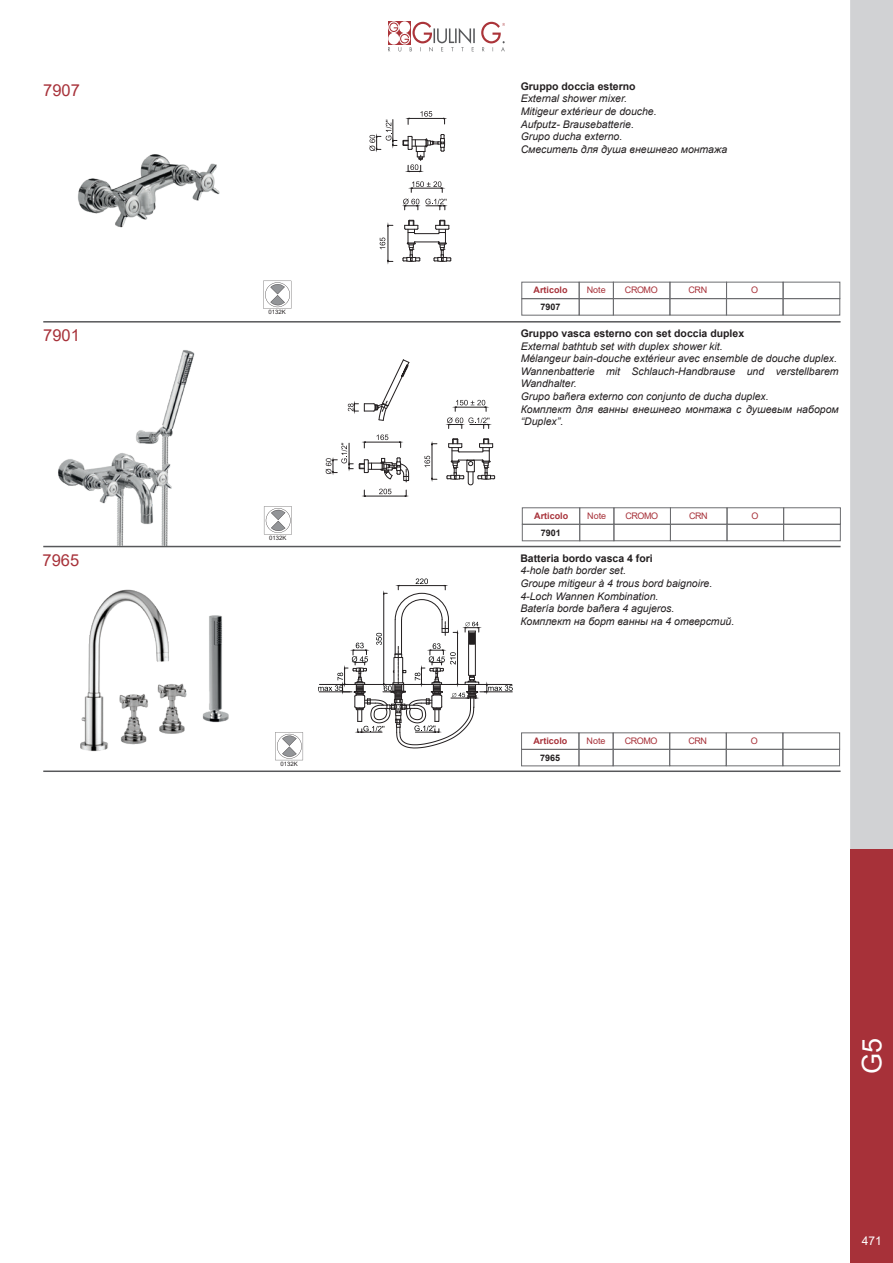
<style>
.page{position:relative;width:893px;height:1263px;background:#fff}
.page>*{position:absolute;margin:0;border:0;box-sizing:border-box;transform-origin:0 0}
.t1{font:27px "Arial";color:#fff}
.Codici{font:16.5px "Arial";color:#a73139}
.t2{font:12px "Arial";color:#fff}
.dida{font:italic 10.5px/12.6px "Arial";color:#231f20}
.dida-2{font:700 10.5px "Arial";color:#231f20}
.scritte_tabella{font:9px "Arial";letter-spacing:-.05em;color:#a73139}
.scritte_tabella-2{font:700 9px "Arial";color:#a73139}
.Articoli_TABELLA{font:700 9px "Arial";color:#231f20}
.t3{font:6px "Arial";color:#231f20}
</style>
<div class="page">
<hr style="left:43px;top:321px;width:798px;height:2px;background:#57585a">
<hr style="left:43px;top:546px;width:798px;height:1px;background:#57585a">
<hr style="left:43px;top:770px;width:798px;height:2px;background:#57585a">
<svg style="left:388px;top:21px;width:117px;height:31px"></svg>
<div style="left:850px;top:0;width:43px;height:849px;background:#d1d2d4"></div>
<div style="left:850px;top:849px;width:43px;height:414px;background:#a73139"></div>
<div style="left:579px;top:282px;width:35px;height:17px;border:1px solid #6c6d70"></div>
<div style="left:613px;top:282px;width:57px;height:17px;border:1px solid #6c6d70"></div>
<div style="left:522px;top:282px;width:57px;height:17px;border:1px solid #6c6d70"></div>
<div style="left:579px;top:298px;width:35px;height:17px;border:1px solid #6c6d70"></div>
<div style="left:522px;top:298px;width:57px;height:17px;border:1px solid #6c6d70"></div>
<div style="left:613px;top:298px;width:57px;height:17px;border:1px solid #6c6d70"></div>
<div style="left:670px;top:282px;width:57px;height:17px;border:1px solid #6c6d70"></div>
<div style="left:670px;top:298px;width:57px;height:17px;border:1px solid #6c6d70"></div>
<div style="left:726px;top:282px;width:57px;height:17px;border:1px solid #6c6d70"></div>
<div style="left:726px;top:298px;width:57px;height:17px;border:1px solid #6c6d70"></div>
<div style="left:783px;top:282px;width:57px;height:17px;border:1px solid #6c6d70"></div>
<div style="left:783px;top:298px;width:57px;height:17px;border:1px solid #6c6d70"></div>
<div style="left:579px;top:524px;width:35px;height:17px;border:1px solid #6c6d70"></div>
<div style="left:522px;top:524px;width:58px;height:17px;border:1px solid #6c6d70"></div>
<div style="left:614px;top:524px;width:56px;height:17px;border:1px solid #6c6d70"></div>
<div style="left:670px;top:524px;width:57px;height:17px;border:1px solid #6c6d70"></div>
<div style="left:727px;top:524px;width:57px;height:17px;border:1px solid #6c6d70"></div>
<div style="left:783px;top:524px;width:57px;height:17px;border:1px solid #6c6d70"></div>
<div style="left:579px;top:749px;width:34px;height:17px;border:1px solid #6c6d70"></div>
<div style="left:521px;top:749px;width:58px;height:17px;border:1px solid #6c6d70"></div>
<div style="left:613px;top:749px;width:57px;height:17px;border:1px solid #6c6d70"></div>
<div style="left:669px;top:749px;width:57px;height:17px;border:1px solid #6c6d70"></div>
<div style="left:726px;top:749px;width:57px;height:17px;border:1px solid #6c6d70"></div>
<div style="left:783px;top:749px;width:57px;height:17px;border:1px solid #6c6d70"></div>
<img style="left:80px;top:589px;width:149px;height:163px">
<img style="left:78px;top:154px;width:142px;height:74px">
<svg style="left:425px;top:199px;width:21px;height:11px"></svg>
<svg style="left:403px;top:199px;width:16px;height:11px"></svg>
<svg style="left:411px;top:181px;width:32px;height:11px"></svg>
<svg style="left:369px;top:120px;width:28px;height:31px"></svg>
<hr style="left:388px;top:226px;width:1px;height:34px;background:#231f20">
<svg style="left:380px;top:238px;width:5px;height:11px"></svg>
<hr style="left:409px;top:118px;width:35px;height:1px;background:#231f20">
<svg style="left:420px;top:111px;width:12px;height:6px"></svg>
<svg style="left:403px;top:220px;width:48px;height:42px"></svg>
<svg style="left:403px;top:134px;width:42px;height:38px"></svg>
<img style="left:58px;top:350px;width:137px;height:195px">
<svg style="left:447px;top:417px;width:42px;height:11px"></svg>
<svg style="left:455px;top:400px;width:32px;height:11px"></svg>
<svg style="left:326px;top:443px;width:27px;height:31px"></svg>
<hr style="left:432px;top:445px;width:1px;height:33px;background:#231f20">
<svg style="left:424px;top:456px;width:6px;height:11px"></svg>
<hr style="left:365px;top:496px;width:40px;height:1px;background:#231f20">
<svg style="left:379px;top:489px;width:12px;height:5px"></svg>
<svg style="left:405px;top:490px;width:2px;height:7px"></svg>
<hr style="left:365px;top:442px;width:35px;height:1px;background:#231f20">
<svg style="left:377px;top:434px;width:11px;height:6px"></svg>
<svg style="left:359px;top:458px;width:50px;height:24px"></svg>
<svg style="left:447px;top:439px;width:48px;height:46px"></svg>
<svg style="left:348px;top:403px;width:10px;height:9px"></svg>
<svg style="left:364px;top:360px;width:46px;height:61px"></svg>
<svg style="left:318px;top:578px;width:195px;height:170px"></svg>
<svg style="left:263px;top:281px;width:28px;height:28px"></svg>
<svg style="left:275px;top:732px;width:28px;height:28px"></svg>
<svg style="left:264px;top:506px;width:28px;height:28px"></svg>
<p class="Codici" style="left:43px;top:79px;width:38px">7907</p>
<p class="dida-2" style="left:521px;top:79px;width:116px">Gruppo doccia esterno</p>
<p class="dida" style="left:521px;top:93px;width:108px">External shower mixer.</p>
<p class="dida" style="left:521px;top:105px;width:137px">Mitigeur extérieur de douche.</p>
<p class="dida" style="left:521px;top:118px;width:115px">Aufputz- Brausebatterie.</p>
<p class="dida" style="left:521px;top:130px;width:103px">Grupo ducha externo.</p>
<p class="dida" style="left:521px;top:143px;width:208px">Смеситель для душа внешнего монтажа</p>
<p class="t3" style="left:269px;top:308px;width:19px">0132K</p>
<p class="scritte_tabella-2" style="left:534px;top:284px;width:36px">Articolo</p>
<p class="scritte_tabella" style="left:587px;top:284px;width:21px">Note</p>
<p class="scritte_tabella" style="left:625px;top:284px;width:34px">CROMO</p>
<p class="Articoli_TABELLA" style="left:540px;top:300px;width:22px">7907</p>
<p class="scritte_tabella" style="left:689px;top:284px;width:20px">CRN</p>
<p class="scritte_tabella" style="left:751px;top:284px;width:9px">O</p>
<p class="Codici" style="left:43px;top:323px;width:38px">7901</p>
<p class="dida-2" style="left:521px;top:326px;width:225px">Gruppo vasca esterno con set doccia duplex</p>
<p class="dida" style="left:521px;top:340px;width:203px">External bathtub set with duplex shower kit.</p>
<p class="dida" style="left:521px;top:352px;width:318px">Mélangeur bain-douche extérieur avec ensemble de douche duplex.</p>
<p class="dida" style="left:521px;top:365px;width:319px">Wannenbatterie mit Schlauch-Handbrause und verstellbarem<br>Wandhalter.</p>
<p class="dida" style="left:521px;top:390px;width:250px">Grupo bañera externo con conjunto de ducha duplex.</p>
<p class="dida" style="left:521px;top:403px;width:320px">Комплект для ванны внешнего монтажа с душевым набором “Duplex”.</p>
<p class="t3" style="left:269px;top:534px;width:19px">0132K</p>
<p class="scritte_tabella-2" style="left:534px;top:509px;width:36px">Articolo</p>
<p class="scritte_tabella" style="left:587px;top:509px;width:21px">Note</p>
<p class="scritte_tabella" style="left:625px;top:509px;width:34px">CROMO</p>
<p class="Articoli_TABELLA" style="left:541px;top:526px;width:22px">7901</p>
<p class="scritte_tabella" style="left:689px;top:509px;width:20px">CRN</p>
<p class="scritte_tabella" style="left:751px;top:509px;width:9px">O</p>
<p class="Codici" style="left:43px;top:549px;width:38px">7965</p>
<p class="dida-2" style="left:520px;top:551px;width:134px">Batteria bordo vasca 4 fori</p>
<p class="dida" style="left:520px;top:565px;width:107px">4-hole bath border set.</p>
<p class="dida" style="left:520px;top:577px;width:194px">Groupe mitigeur à 4 trous bord baignoire.</p>
<p class="dida" style="left:520px;top:590px;width:140px">4-Loch Wannen Kombination.</p>
<p class="dida" style="left:520px;top:602px;width:156px">Batería borde bañera 4 agujeros.</p>
<p class="dida" style="left:520px;top:615px;width:215px">Комплект на борт ванны на 4 отверстий.</p>
<p class="t3" style="left:280px;top:759px;width:19px">0132K</p>
<p class="scritte_tabella-2" style="left:533px;top:734px;width:36px">Articolo</p>
<p class="scritte_tabella" style="left:587px;top:734px;width:21px">Note</p>
<p class="scritte_tabella" style="left:625px;top:734px;width:34px">CROMO</p>
<p class="Articoli_TABELLA" style="left:540px;top:751px;width:22px">7965</p>
<p class="scritte_tabella" style="left:688px;top:734px;width:20px">CRN</p>
<p class="scritte_tabella" style="left:751px;top:734px;width:9px">O</p>
<p class="t1" style="left:853px;top:1074px;width:38px;rotate:-90deg">G5</p>
<p class="t2" style="left:862px;top:1232px;width:22px">471</p>
</div>
